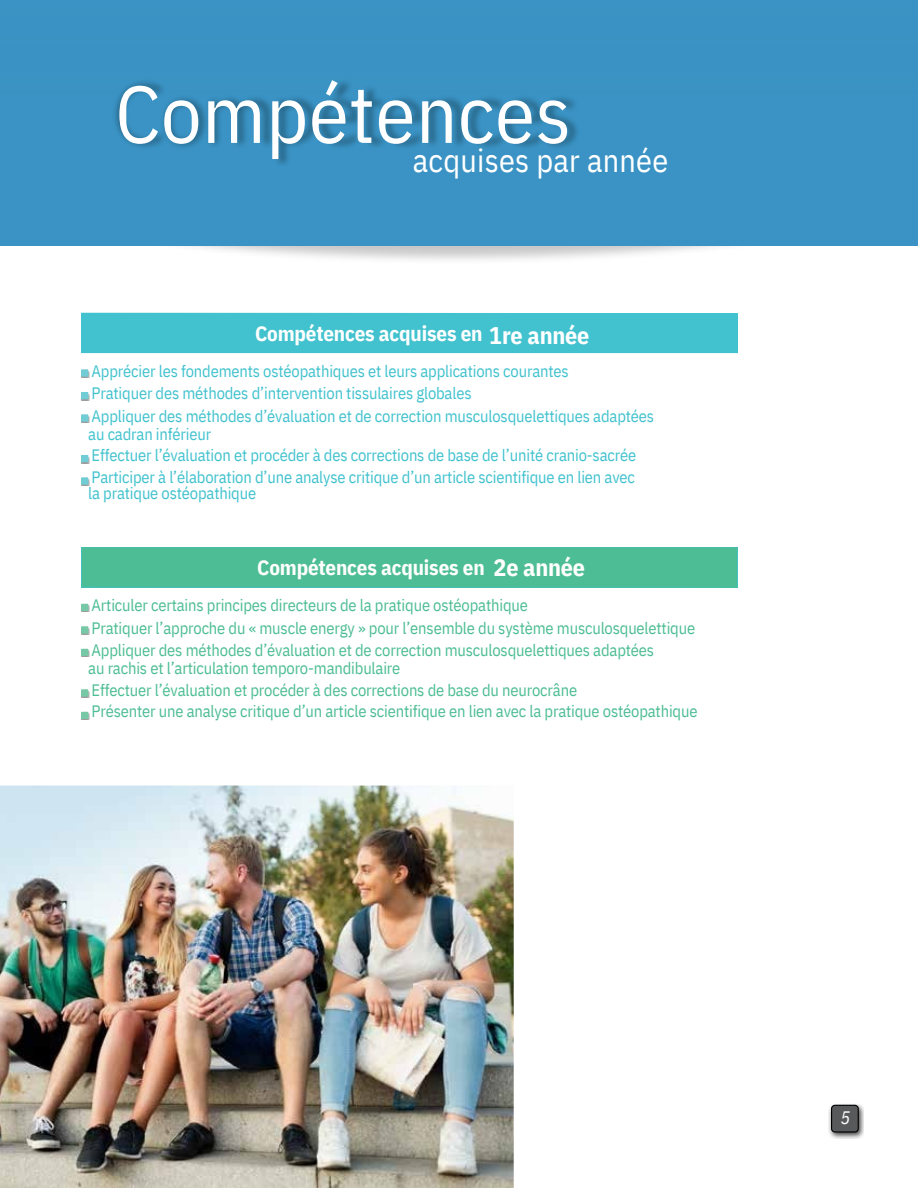
<style>
.page{position:relative;width:918px;height:1188px;background:#fff}
.page>*{position:absolute;margin:0;border:0;box-sizing:border-box;transform-origin:0 0}
.t1{font:80.55px "IBM Plex Sans Cond";letter-spacing:.005em;color:#fff}
.t2{font:32.1px "IBM Plex Sans Cond";letter-spacing:.005em;color:#fff}
.t3{font:700 24px "IBM Plex Sans Cond";letter-spacing:-.01em;color:#fff}
.t4{font:700 21px "IBM Plex Sans Cond";letter-spacing:-.01em;color:#fff}
.t5{font:italic 18px "IBM Plex Sans Cond";color:#fff}
.t6{font:16.5px "IBM Plex Sans Cond";letter-spacing:-.01em;color:#4dbd95}
.t7{font:16.5px "IBM Plex Sans Cond";letter-spacing:-.01em;color:#41c2ce}
</style>
<div class="page">
<div style="left:0;top:0;width:918px;height:246px;background:#3a93c4"></div>
<img style="left:115px;top:81px;width:462px;height:83px">
<img style="left:0;top:785px;width:514px;height:403px">
<img style="left:828px;top:1104px;width:36px;height:34px">
<svg style="left:831px;top:1105px;width:28px;height:28px"></svg>
<div style="left:81px;top:313px;width:657px;height:40px;background:#41c2ce"></div>
<svg style="left:81px;top:369px;width:9px;height:9px"></svg>
<svg style="left:81px;top:392px;width:9px;height:8px"></svg>
<svg style="left:81px;top:414px;width:9px;height:9px"></svg>
<svg style="left:81px;top:455px;width:9px;height:9px"></svg>
<svg style="left:81px;top:477px;width:9px;height:9px"></svg>
<div style="left:81px;top:547px;width:657px;height:41px;background:#4dbd95"></div>
<svg style="left:81px;top:603px;width:9px;height:9px"></svg>
<svg style="left:81px;top:626px;width:9px;height:8px"></svg>
<svg style="left:81px;top:648px;width:9px;height:9px"></svg>
<svg style="left:81px;top:689px;width:9px;height:9px"></svg>
<svg style="left:81px;top:711px;width:9px;height:9px"></svg>
<p class="t1" style="left:115px;top:60px;width:457px">Compétences</p>
<p class="t2" style="left:413px;top:139px;width:257px">acquises par année</p>
<p class="t4" style="left:255px;top:319px;width:229px">Compétences acquises en</p>
<p class="t3" style="left:489px;top:319px;width:102px">1re année</p>
<p class="t7" style="left:92px;top:360px;width:479px">Apprécier les fondements ostéopathiques et leurs applications courantes</p>
<p class="t7" style="left:92px;top:382px;width:382px">Pratiquer des méthodes d’intervention tissulaires globales</p>
<p class="t7" style="left:92px;top:405px;width:564px">Appliquer des méthodes d’évaluation et de correction musculosquelettiques adaptées</p>
<p class="t7" style="left:88px;top:423px;width:124px">au cadran inférieur</p>
<p class="t7" style="left:92px;top:444px;width:546px">Effectuer l’évaluation et procéder à des corrections de base de l’unité cranio-sacrée</p>
<p class="t7" style="left:92px;top:466px;width:545px">Participer à l’élaboration d’une analyse critique d’un article scientifique en lien avec</p>
<p class="t7" style="left:88px;top:483px;width:169px">la pratique ostéopathique</p>
<h4 class="t4" style="left:257px;top:554px;width:229px">Compétences acquises en</h4>
<h3 class="t3" style="left:494px;top:551px;width:93px">2e année</h3>
<p class="t6" style="left:92px;top:594px;width:438px">Articuler certains principes directeurs de la pratique ostéopathique</p>
<p class="t6" style="left:92px;top:617px;width:605px">Pratiquer l’approche du « muscle energy » pour l’ensemble du système musculosquelettique</p>
<p class="t6" style="left:92px;top:639px;width:564px">Appliquer des méthodes d’évaluation et de correction musculosquelettiques adaptées</p>
<p class="t6" style="left:88px;top:657px;width:314px">au rachis et l’articulation temporo-mandibulaire</p>
<p class="t6" style="left:92px;top:679px;width:487px">Effectuer l’évaluation et procéder à des corrections de base du neurocrâne</p>
<p class="t6" style="left:92px;top:700px;width:607px">Présenter une analyse critique d’un article scientifique en lien avec la pratique ostéopathique</p>
<p class="t5" style="left:840px;top:1106px;width:11px">5</p>
</div>
